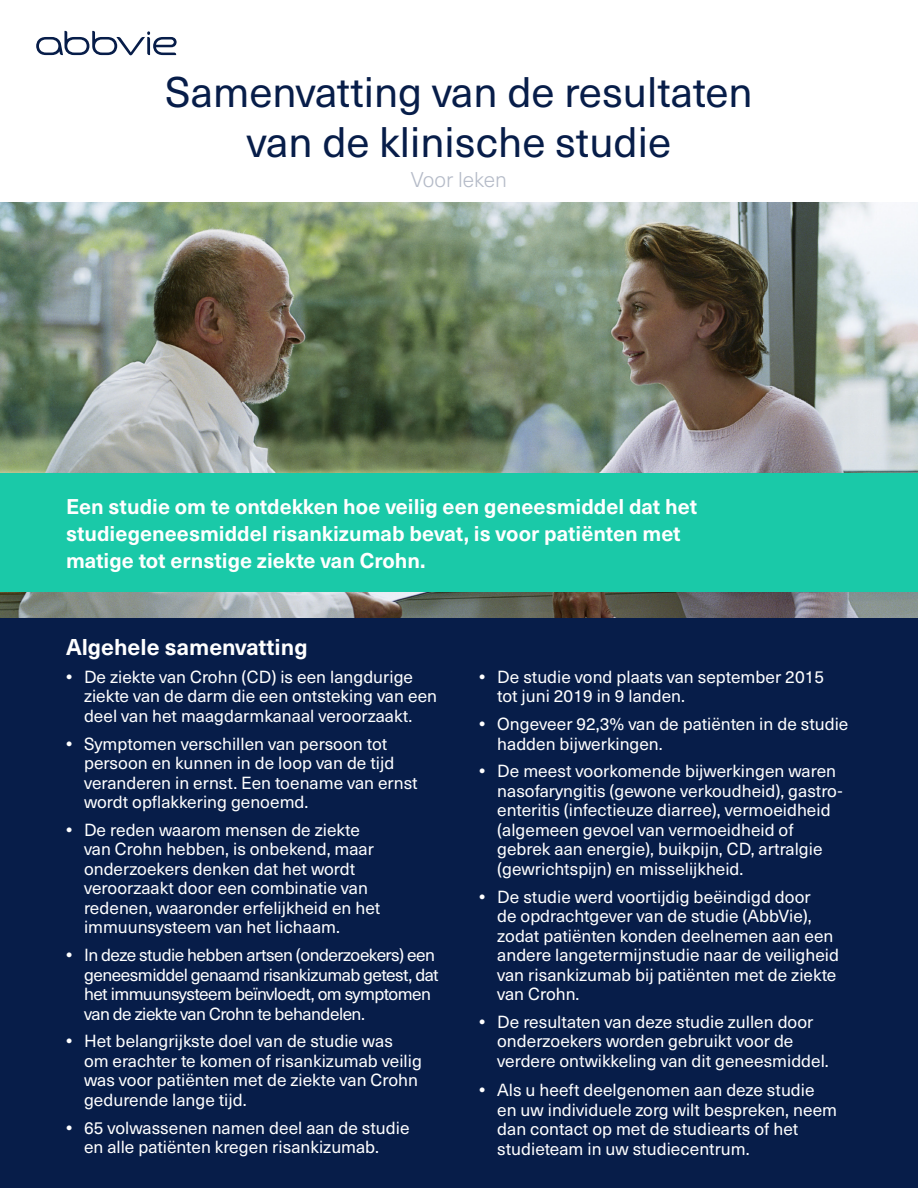
<style>
.page{position:relative;width:918px;height:1188px;background:#fff}
.page>*{position:absolute;margin:0;border:0;box-sizing:border-box;transform-origin:0 0}
.t1{font:42px/50.4px "Neue Haas Unica Pro";color:#071d49;text-align:center}
.Overall_Summary{font:700 22.5px "Neue Haas Unica Pro";color:#fff}
.Cover_Intro{font:700 21px/27px "Neue Haas Unica Pro";color:#fff}
.t2{font:300 21px "Neue Haas Unica Pro";color:#b5bbc8}
.t3{font:17.25px/19.5px "Neue Haas Unica Pro";color:#fff}
.t4{font:17.25px/19.5px "Neue Haas Unica Pro";letter-spacing:-.03em;color:#fff}
.s1{font-weight:700}
</style>
<div class="page">
<div style="left:0;top:580px;width:918px;height:608px;background:#071d49"></div>
<img style="left:0;top:202px;width:918px;height:415px">
<div style="left:0;top:474px;width:918px;height:118px;background:#1ac9a8"></div>
<svg style="left:36px;top:31px;width:141px;height:24px"></svg>
<h1 class="t1" style="left:165px;top:68px;width:589px">Samenvatting van de resultaten van de klinische studie</h1>
<p class="t2" style="left:411px;top:167px;width:98px">Voor leken</p>
<p class="Cover_Intro" style="left:66px;top:493px;width:633px">Een studie om te ontdekken hoe veilig een geneesmiddel dat het studiegeneesmiddel risankizumab bevat, is voor patiënten met matige tot ernstige ziekte van Crohn.</p>
<p class="Overall_Summary" style="left:66px;top:633px;width:243px">Algehele samenvatting</p>
<p class="t3" style="left:84px;top:667px;width:355px;text-indent:-18px"><span class="s1">•</span> De ziekte van Crohn (CD) is een langdurige ziekte van de darm die een ontsteking van een deel van het maagdarmkanaal veroorzaakt.</p>
<p class="t3" style="left:84px;top:734px;width:335px;text-indent:-18px"><span class="s1">•</span> Symptomen verschillen van persoon tot persoon en kunnen in de loop van de tijd veranderen in ernst. Een toename van ernst wordt opflakkering genoemd.</p>
<p class="t3" style="left:84px;top:820px;width:298px;text-indent:-18px"><span class="s1">•</span> De reden waarom mensen de ziekte van Crohn hebben, is onbekend, maar onderzoekers denken dat het wordt veroorzaakt door een combinatie van redenen, waaronder erfelijkheid en het immuunsysteem van het lichaam.</p>
<p class="t4" style="left:84px;top:946px;width:356px;text-indent:-18px"><span class="s1">•</span> In deze studie hebben artsen (onderzoekers) een geneesmiddel genaamd risankizumab getest, dat het immuunsysteem beïnvloedt, om symptomen van de ziekte van Crohn te behandelen.</p>
<p class="t3" style="left:84px;top:1032px;width:339px;text-indent:-18px"><span class="s1">•</span> Het belangrijkste doel van de studie was<br>om erachter te komen of risankizumab veilig was voor patiënten met de ziekte van Crohn gedurende lange tijd.</p>
<p class="t3" style="left:84px;top:1118px;width:327px;text-indent:-18px"><span class="s1">•</span> 65 volwassenen namen deel aan de studie en alle patiënten kregen risankizumab.</p>
<p class="t3" style="left:497px;top:667px;width:328px;text-indent:-18px"><span class="s1">•</span> De studie vond plaats van september 2015 tot juni 2019 in 9 landen.</p>
<p class="t3" style="left:497px;top:715px;width:353px;text-indent:-18px"><span class="s1">•</span> Ongeveer 92,3% van de patiënten in de studie hadden bijwerkingen.</p>
<p class="t3" style="left:497px;top:762px;width:347px;text-indent:-18px"><span class="s1">•</span> De meest voorkomende bijwerkingen waren nasofaryngitis (gewone verkoudheid), gastro&shy;enteritis (infectieuze diarree), vermoeidheid (algemeen gevoel van vermoeidheid of gebrek aan energie), buikpijn, CD, artralgie (gewrichtspijn) en misselijkheid.</p>
<p class="t3" style="left:497px;top:887px;width:343px;text-indent:-18px"><span class="s1">•</span> De studie werd voortijdig beëindigd door<br>de opdrachtgever van de studie (AbbVie), zodat patiënten konden deelnemen aan een andere langetermijnstudie naar de veiligheid van risankizumab bij patiënten met de ziekte van Crohn.</p>
<p class="t3" style="left:497px;top:1012px;width:333px;text-indent:-18px"><span class="s1">•</span> De resultaten van deze studie zullen door onderzoekers worden gebruikt voor de verdere ontwikkeling van dit geneesmiddel.</p>
<p class="t3" style="left:497px;top:1081px;width:341px;text-indent:-18px"><span class="s1">•</span> Als u heeft deelgenomen aan deze studie en uw individuele zorg wilt bespreken, neem dan contact op met de studiearts of het studieteam in uw studiecentrum.</p>
</div>
